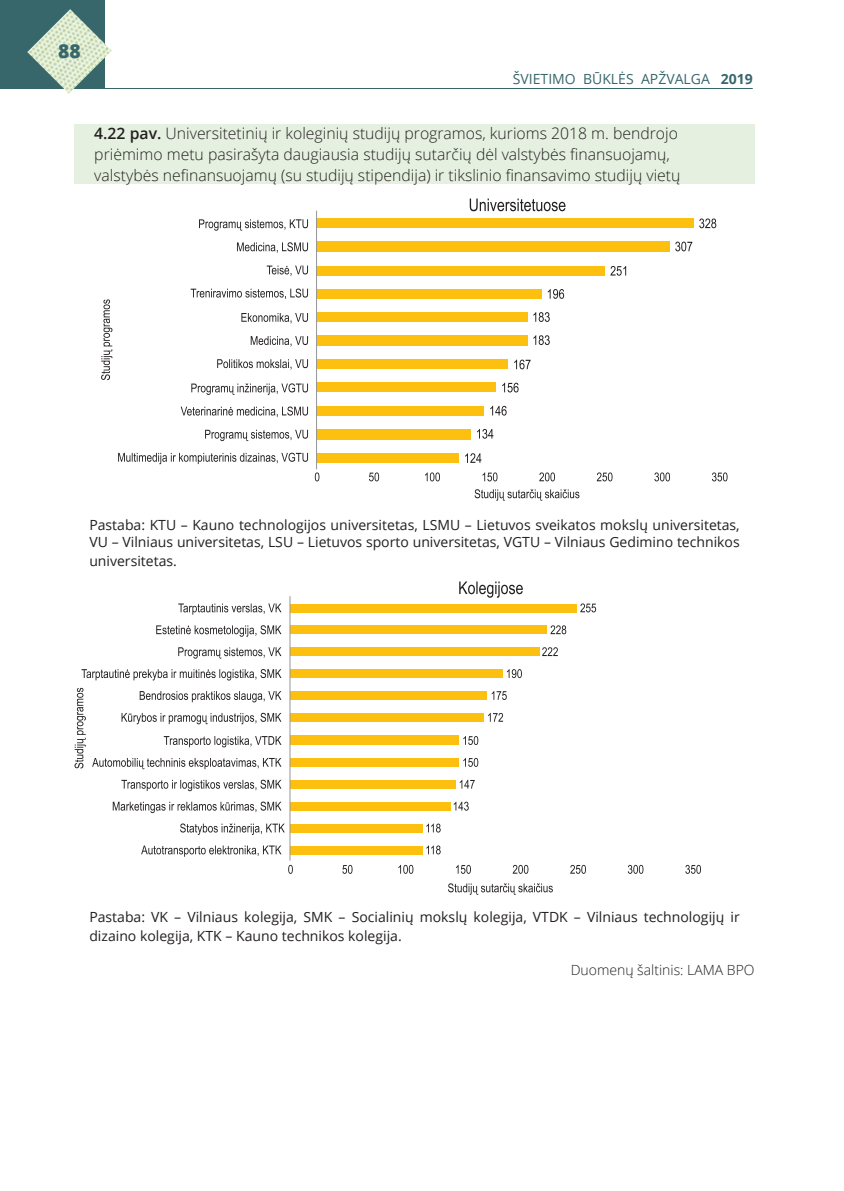
<style>
.page{position:relative;width:844px;height:1191px;background:#fff}
.page>*{position:absolute;margin:0;border:0;box-sizing:border-box;transform-origin:0 0}
.t1{font:800 19.25px "Open Sans";color:#38676b}
.t2{font:300 15.75px/21px "Open Sans";color:#231f20}
.t3{font:14px/16.8px "Open Sans";color:#231f20}
.t4{font:14px "Open Sans";color:#38676b}
.t5{font:300 14px "Open Sans";color:#231f20}
.s1{font-weight:700}
.s2{font-weight:600}
</style>
<div class="page">
<hr style="left:0;top:88px;width:752px;height:1px;background:#38676b">
<div style="left:0;top:0;width:104px;height:88px;background:#38676b"></div>
<img style="left:27px;top:9px;width:85px;height:85px">
<div style="left:74px;top:124px;width:680px;height:60px;background:#e5f0e1"></div>
<div style="left:316px;top:453px;width:143px;height:10px;background:#fec00f"></div>
<div style="left:316px;top:429px;width:155px;height:11px;background:#fec00f"></div>
<div style="left:316px;top:406px;width:168px;height:9px;background:#fec00f"></div>
<div style="left:316px;top:382px;width:180px;height:10px;background:#fec00f"></div>
<div style="left:316px;top:359px;width:192px;height:10px;background:#fec00f"></div>
<div style="left:316px;top:335px;width:211px;height:11px;background:#fec00f"></div>
<div style="left:316px;top:312px;width:211px;height:10px;background:#fec00f"></div>
<div style="left:316px;top:289px;width:225px;height:10px;background:#fec00f"></div>
<div style="left:316px;top:266px;width:289px;height:9px;background:#fec00f"></div>
<div style="left:316px;top:241px;width:353px;height:11px;background:#fec00f"></div>
<div style="left:316px;top:218px;width:377px;height:10px;background:#fec00f"></div>
<hr style="left:316px;top:211px;width:1px;height:258px;background:#939598">
<svg style="left:469px;top:198px;width:96px;height:13px"></svg>
<svg style="left:465px;top:453px;width:16px;height:10px"></svg>
<svg style="left:477px;top:429px;width:16px;height:10px"></svg>
<svg style="left:490px;top:406px;width:16px;height:9px"></svg>
<svg style="left:502px;top:383px;width:16px;height:9px"></svg>
<svg style="left:514px;top:359px;width:16px;height:10px"></svg>
<svg style="left:533px;top:335px;width:16px;height:10px"></svg>
<svg style="left:533px;top:312px;width:16px;height:10px"></svg>
<svg style="left:547px;top:289px;width:17px;height:10px"></svg>
<svg style="left:610px;top:266px;width:16px;height:10px"></svg>
<svg style="left:675px;top:242px;width:17px;height:9px"></svg>
<svg style="left:699px;top:218px;width:17px;height:10px"></svg>
<svg style="left:315px;top:472px;width:4px;height:9px"></svg>
<svg style="left:369px;top:472px;width:10px;height:9px"></svg>
<svg style="left:425px;top:472px;width:15px;height:9px"></svg>
<svg style="left:482px;top:472px;width:15px;height:9px"></svg>
<svg style="left:539px;top:472px;width:16px;height:9px"></svg>
<svg style="left:596px;top:472px;width:16px;height:9px"></svg>
<svg style="left:654px;top:472px;width:16px;height:9px"></svg>
<svg style="left:712px;top:472px;width:15px;height:9px"></svg>
<svg style="left:118px;top:453px;width:190px;height:11px"></svg>
<svg style="left:205px;top:430px;width:103px;height:11px"></svg>
<svg style="left:181px;top:406px;width:127px;height:11px"></svg>
<svg style="left:191px;top:383px;width:117px;height:12px"></svg>
<svg style="left:217px;top:359px;width:91px;height:11px"></svg>
<svg style="left:251px;top:336px;width:57px;height:10px"></svg>
<svg style="left:241px;top:313px;width:67px;height:10px"></svg>
<svg style="left:190px;top:288px;width:118px;height:11px"></svg>
<svg style="left:267px;top:265px;width:41px;height:11px"></svg>
<svg style="left:237px;top:242px;width:71px;height:11px"></svg>
<svg style="left:199px;top:219px;width:109px;height:12px"></svg>
<svg style="left:101px;top:299px;width:11px;height:81px"></svg>
<svg style="left:474px;top:489px;width:105px;height:12px"></svg>
<svg style="left:141px;top:845px;width:140px;height:11px"></svg>
<svg style="left:180px;top:823px;width:105px;height:12px"></svg>
<svg style="left:113px;top:801px;width:168px;height:12px"></svg>
<svg style="left:121px;top:779px;width:160px;height:12px"></svg>
<svg style="left:92px;top:758px;width:189px;height:11px"></svg>
<svg style="left:164px;top:736px;width:117px;height:11px"></svg>
<svg style="left:121px;top:713px;width:160px;height:11px"></svg>
<svg style="left:140px;top:691px;width:141px;height:11px"></svg>
<svg style="left:81px;top:669px;width:200px;height:11px"></svg>
<svg style="left:178px;top:647px;width:103px;height:11px"></svg>
<svg style="left:156px;top:625px;width:125px;height:12px"></svg>
<svg style="left:178px;top:603px;width:103px;height:11px"></svg>
<svg style="left:74px;top:688px;width:12px;height:80px"></svg>
<div style="left:290px;top:845px;width:132px;height:9px;background:#fec00f"></div>
<div style="left:290px;top:824px;width:132px;height:8px;background:#fec00f"></div>
<div style="left:290px;top:802px;width:160px;height:8px;background:#fec00f"></div>
<div style="left:290px;top:780px;width:165px;height:8px;background:#fec00f"></div>
<div style="left:290px;top:758px;width:168px;height:8px;background:#fec00f"></div>
<div style="left:290px;top:735px;width:168px;height:10px;background:#fec00f"></div>
<div style="left:290px;top:713px;width:193px;height:8px;background:#fec00f"></div>
<div style="left:290px;top:691px;width:196px;height:9px;background:#fec00f"></div>
<div style="left:290px;top:669px;width:212px;height:9px;background:#fec00f"></div>
<div style="left:290px;top:647px;width:249px;height:9px;background:#fec00f"></div>
<div style="left:290px;top:625px;width:256px;height:9px;background:#fec00f"></div>
<div style="left:290px;top:604px;width:286px;height:8px;background:#fec00f"></div>
<hr style="left:289px;top:596px;width:1px;height:264px;background:#939598">
<svg style="left:459px;top:581px;width:63px;height:16px"></svg>
<svg style="left:426px;top:845px;width:14px;height:9px"></svg>
<svg style="left:426px;top:823px;width:14px;height:9px"></svg>
<svg style="left:453px;top:801px;width:15px;height:9px"></svg>
<svg style="left:459px;top:780px;width:15px;height:8px"></svg>
<svg style="left:463px;top:758px;width:15px;height:9px"></svg>
<svg style="left:463px;top:736px;width:15px;height:9px"></svg>
<svg style="left:488px;top:713px;width:15px;height:8px"></svg>
<svg style="left:491px;top:691px;width:15px;height:9px"></svg>
<svg style="left:507px;top:669px;width:14px;height:9px"></svg>
<svg style="left:542px;top:647px;width:15px;height:9px"></svg>
<svg style="left:550px;top:625px;width:16px;height:9px"></svg>
<svg style="left:580px;top:603px;width:16px;height:9px"></svg>
<svg style="left:288px;top:865px;width:5px;height:9px"></svg>
<svg style="left:342px;top:865px;width:10px;height:9px"></svg>
<svg style="left:398px;top:865px;width:15px;height:9px"></svg>
<svg style="left:456px;top:865px;width:15px;height:9px"></svg>
<svg style="left:512px;top:865px;width:16px;height:9px"></svg>
<svg style="left:570px;top:865px;width:15px;height:9px"></svg>
<svg style="left:627px;top:865px;width:16px;height:9px"></svg>
<svg style="left:448px;top:883px;width:104px;height:11px"></svg>
<svg style="left:685px;top:865px;width:15px;height:9px"></svg>
<h1 class="t1" style="left:58px;top:36px;width:24px">88</h1>
<p class="t4" style="left:512px;top:69px;width:241px">ŠVIETIMO BŪKLĖS APŽVALGA <span class="s1">2019</span></p>
<p class="t2" style="left:94px;top:122px;width:587px"><span class="s2">4.22 pav.</span> Universitetinių ir koleginių studijų programos, kurioms 2018 m. bendrojo priėmimo metu pasirašyta daugiausia studijų sutarčių dėl valstybės finansuojamų, valstybės nefinansuojamų (su studijų stipendija) ir tikslinio finansavimo studijų vietų</p>
<p class="t3" style="left:89px;top:516px;width:651px">Pastaba: KTU – Kauno technologijos universitetas, LSMU – Lietuvos sveikatos mokslų universitetas,<br>VU – Vilniaus universitetas, LSU – Lietuvos sporto universitetas, VGTU – Vilniaus Gedimino technikos</p>
<p class="t3" style="left:89px;top:552px;width:89px">universitetas.</p>
<p class="t3" style="left:89px;top:907px;width:651px;line-height:18.9px">Pastaba: VK – Vilniaus kolegija, SMK – Socialinių mokslų kolegija, VTDK – Vilniaus technologijų ir dizaino kolegija, KTK – Kauno technikos kolegija.</p>
<p class="t5" style="left:570px;top:960px;width:185px">Duomenų šaltinis: LAMA BPO</p>
</div>
